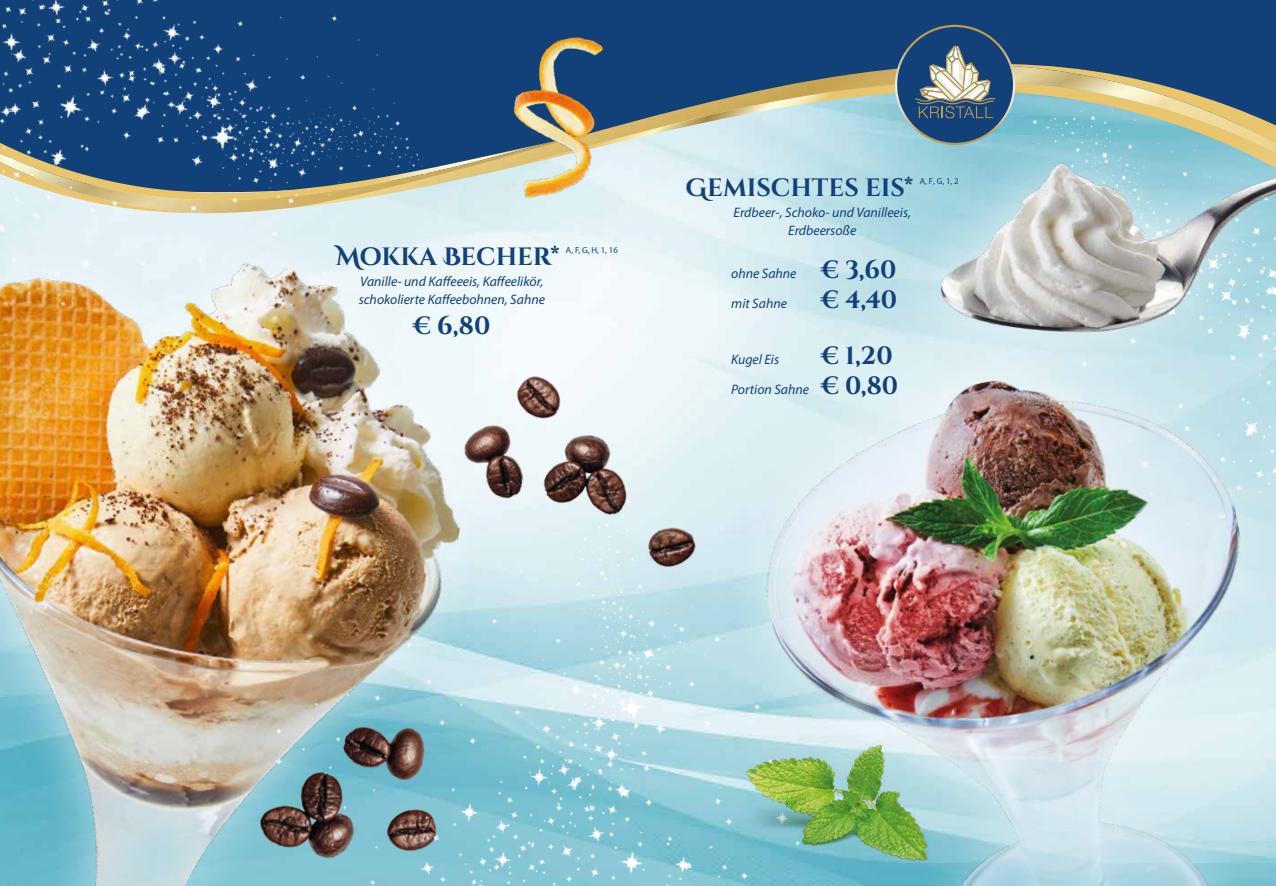
<style>
.page{position:relative;width:1276px;height:886px;background:#fff}
.page>*{position:absolute;margin:0;border:0;box-sizing:border-box;transform-origin:0 0}
.t1{font:700 25px "Cinzel Decorative";color:#114178}
.t2{font:700 25px "Cinzel";color:#114178}
.t3{font:italic 13.75px/17.5px "Myriad Pro";color:#114178}
.t4{font:8.75px "Myriad Pro";color:#114178}
.s1{font-family:"Cinzel"}
.s2{font-family:"Cinzel";font-weight:700;font-style:normal;font-size:25px}
</style>
<div class="page">
<img style="left:0;top:240px;width:501px;height:646px">
<svg style="left:441px;top:349px;width:238px;height:151px;fill:#eef7fa"></svg>
<svg style="left:196px;top:684px;width:59px;height:202px;background:#b0bab2"></svg>
<svg style="left:426px;top:0;width:850px;height:240px;background:#406995"></svg>
<img style="left:426px;top:64px;width:850px;height:144px">
<svg style="left:895px;top:25px;width:120px;height:78px;background:#4c6a87"></svg>
<img style="left:255px;top:500px;width:424px;height:386px">
<img style="left:0;top:0;width:426px;height:330px">
<svg style="left:679px;top:285px;width:202px;height:601px;background:#c5e2e9"></svg>
<img style="left:735px;top:341px;width:541px;height:545px">
<div style="left:881px;top:103px;width:395px;height:292px;background:#fff;opacity:.7"></div>
<img style="left:895px;top:109px;width:381px;height:254px">
<img style="left:478px;top:10px;width:154px;height:209px">
<h1 class="t1" style="left:336px;top:241px;width:225px">Mokka Bec<span class="s1">HE</span>r*</h1>
<p class="t4" style="left:566px;top:244px;width:53px">A, F, G, H, 1, 16</p>
<p class="t3" style="left:359px;top:272px;width:188px">Vanille- und Kaffeeeis, Kaffeelikör, schokolierte Kaffeebohnen, Sahne</p>
<h1 class="t2" style="left:413px;top:310px;width:79px">€ 6,80</h1>
<h1 class="t1" style="left:686px;top:172px;width:229px">Gemischtes eis*</h1>
<p class="t4" style="left:920px;top:175px;width:40px">A, F, G, 1, 2</p>
<p class="t3" style="left:733px;top:204px;width:179px;text-align:center">Erdbeer-, Schoko- und Vanilleeis,<br>Erdbeersoße</p>
<p class="t3" style="left:731px;top:258px;width:167px;line-height:30px">ohne Sahne <span class="s2">€ 3,60 </span>mit Sahne</p>
<h1 class="t2" style="left:821px;top:285px;width:77px">€ 4,40</h1>
<p class="t3" style="left:731px;top:351px;width:49px">Kugel Eis</p>
<h1 class="t2" style="left:821px;top:341px;width:73px">€ 1,20</h1>
<p class="t3" style="left:731px;top:381px;width:168px">Portion Sahne <span class="s2">€ 0,80</span></p>
</div>
